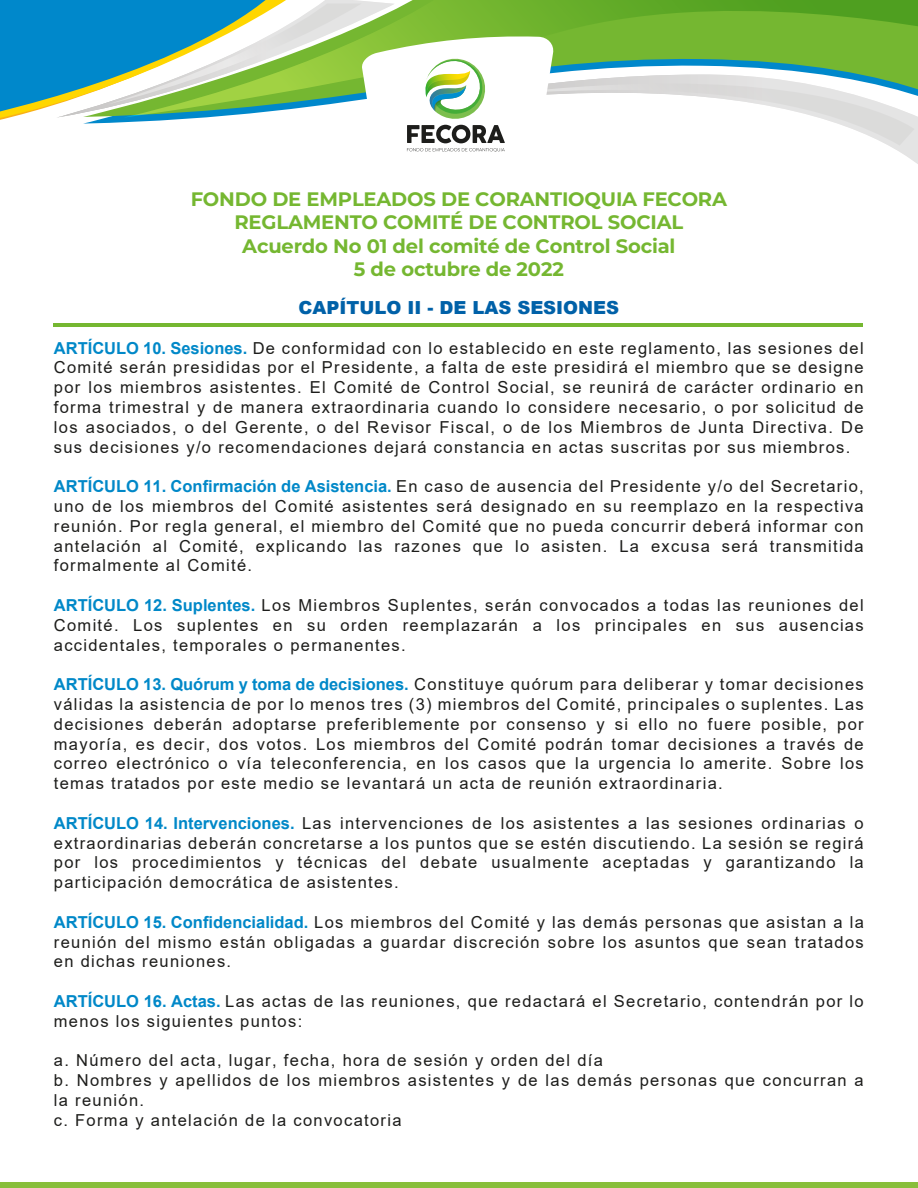
<style>
.page{position:relative;width:918px;height:1188px;background:#fff}
.page>*{position:absolute;margin:0;border:0;box-sizing:border-box;transform-origin:0 0}
.t1{font:700 19.5px/23.4px "Montserrat";letter-spacing:-.01em;color:#75b731;text-align:center}
.t2{font:900 18px "Arial";color:#0061a8}
.t3{font:16.5px/19.8px "Arial";letter-spacing:.08em;color:#1d1d1b;text-align:justify}
.s1{font-weight:700;color:#0088c8}
</style>
<div class="page">
<svg style="left:0;top:0;width:915px;height:162px"></svg>
<div style="left:0;top:1182px;width:918px;height:6px;background:#88be3b"></div>
<hr style="left:53px;top:324px;width:810px;height:3px;background:#75b731">
<p class="t1" style="left:191px;top:187px;width:538px">FONDO DE EMPLEADOS DE CORANTIOQUIA FECORA REGLAMENTO COMITÉ DE CONTROL SOCIAL Acuerdo No 01 del comité de Control Social<br>5 de octubre de 2022</p>
<p class="t2" style="left:298px;top:295px;width:322px">CAPÍTULO II - DE LAS SESIONES</p>
<p class="t3" style="left:54px;top:338px;width:811px"><span class="s1">ARTÍCULO 10. Sesiones.</span> De conformidad con lo establecido en este reglamento, las sesiones del Comité serán presididas por el Presidente, a falta de este presidirá el miembro que se designe por los miembros asistentes. El Comité de Control Social, se reunirá de carácter ordinario en forma trimestral y de manera extraordinaria cuando lo considere necesario, o por solicitud de los asociados, o del Gerente, o del Revisor Fiscal, o de los Miembros de Junta Directiva. De sus decisiones y/o recomendaciones dejará constancia en actas suscritas por sus miembros.</p>
<p class="t3" style="left:54px;top:476px;width:811px"><span class="s1">ARTÍCULO 11. Confirmación de Asistencia.</span> En caso de ausencia del Presidente y/o del Secretario, uno de los miembros del Comité asistentes será designado en su reemplazo en la respectiva reunión. Por regla general, el miembro del Comité que no pueda concurrir deberá informar con antelación al Comité, explicando las razones que lo asisten. La excusa será transmitida formalmente al Comité.</p>
<p class="t3" style="left:54px;top:595px;width:811px"><span class="s1">ARTÍCULO 12. Suplentes.</span> Los Miembros Suplentes, serán convocados a todas las reuniones del Comité. Los suplentes en su orden reemplazarán a los principales en sus ausencias accidentales, temporales o permanentes.</p>
<p class="t3" style="left:54px;top:674px;width:811px"><span class="s1">ARTÍCULO 13. Quórum y toma de decisiones.</span> Constituye quórum para deliberar y tomar decisiones válidas la asistencia de por lo menos tres (3) miembros del Comité, principales o suplentes. Las decisiones deberán adoptarse preferiblemente por consenso y si ello no fuere posible, por mayoría, es decir, dos votos. Los miembros del Comité podrán tomar decisiones a través de correo electrónico o vía teleconferencia, en los casos que la urgencia lo amerite. Sobre los temas tratados por este medio se levantará un acta de reunión extraordinaria.</p>
<p class="t3" style="left:54px;top:813px;width:811px"><span class="s1">ARTÍCULO 14. Intervenciones.</span> Las intervenciones de los asistentes a las sesiones ordinarias o extraordinarias deberán concretarse a los puntos que se estén discutiendo. La sesión se regirá por los procedimientos y técnicas del debate usualmente aceptadas y garantizando la participación democrática de asistentes.</p>
<p class="t3" style="left:54px;top:912px;width:811px"><span class="s1">ARTÍCULO 15. Confidencialidad.</span> Los miembros del Comité y las demás personas que asistan a la reunión del mismo están obligadas a guardar discreción sobre los asuntos que sean tratados en dichas reuniones.</p>
<p class="t3" style="left:54px;top:991px;width:811px"><span class="s1">ARTÍCULO 16. Actas.</span> Las actas de las reuniones, que redactará el Secretario, contendrán por lo menos los siguientes puntos:</p>
<p class="t3" style="left:54px;top:1051px;width:811px;text-align:left">a. Número del acta, lugar, fecha, hora de sesión y orden del día<br>b. Nombres y apellidos de los miembros asistentes y de las demás personas que concurran a la reunión.<br>c. Forma y antelación de la convocatoria</p>
</div>
